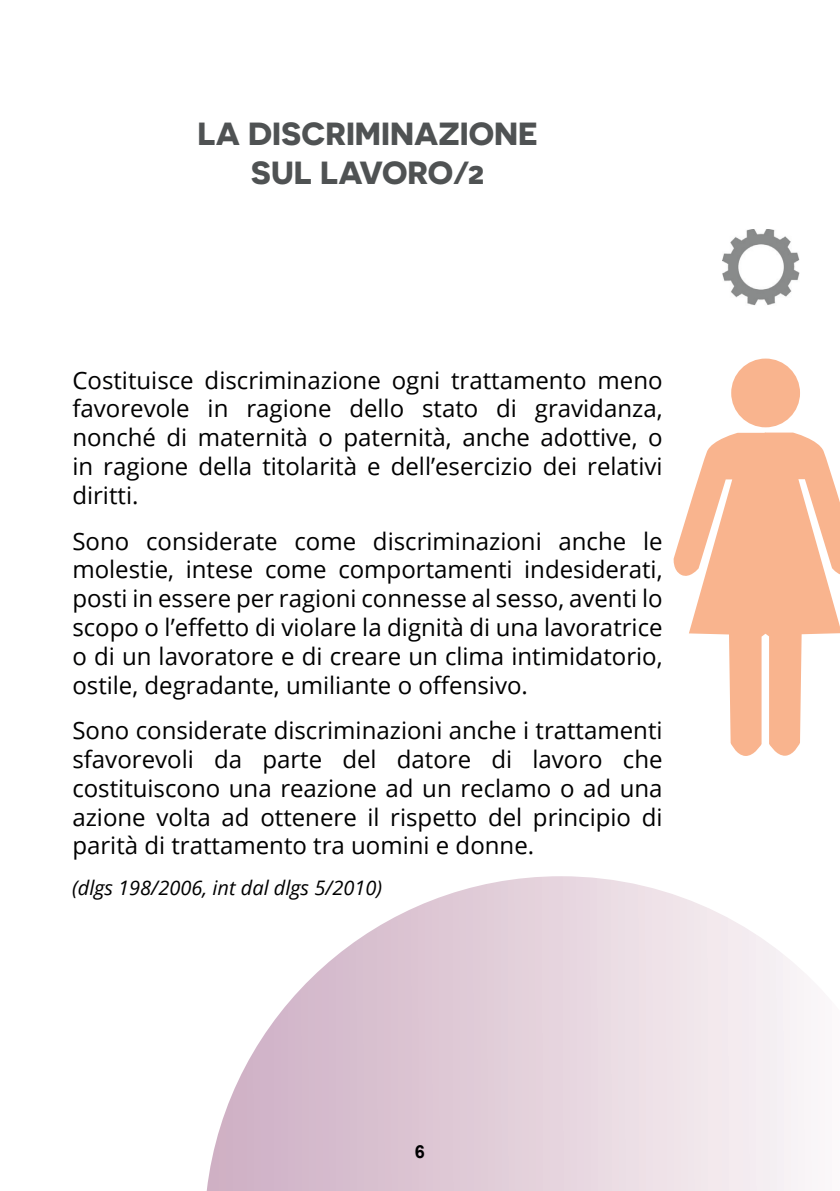
<style>
.page{position:relative;width:840px;height:1191px;background:#fff}
.page>*{position:absolute;margin:0;border:0;box-sizing:border-box;transform-origin:0 0}
.t1{font:700 32px/38.4px "Novecentosanswide";color:#4f5253;text-align:center}
.t2{font:24px/28.8px "Open Sans";color:#000001;text-align:justify}
.t3{font:italic 20px "Open Sans";color:#000001}
.t4{font:700 18px "Arial";color:#000001}
</style>
<div class="page">
<img style="left:722px;top:229px;width:78px;height:77px">
<svg style="left:206px;top:876px;width:599px;height:315px"></svg>
<div style="left:730px;top:358px;width:69px;height:69px;background:#f9b48e;border-radius:50%"></div>
<svg style="left:673px;top:432px;width:166px;height:324px"></svg>
<h1 class="t1" style="left:197px;top:114px;width:342px">LA DISCRIMINAZIONE<br>SUL LAVORO/2</h1>
<p class="t2" style="left:72px;top:365px;width:591px">Costituisce discriminazione ogni trattamento meno favorevole in ragione dello stato di gravidanza, nonché di maternità o paternità, anche adottive, o in ragione della titolarità e dell’esercizio dei relativi diritti.</p>
<p class="t2" style="left:72px;top:526px;width:591px">Sono considerate come discriminazioni anche le molestie, intese come comportamenti indesiderati, posti in essere per ragioni connesse al sesso, aventi lo scopo o l’effetto di violare la dignità di una lavoratrice o di un lavoratore e di creare un clima intimidatorio, ostile, degradante, umiliante o offensivo.</p>
<p class="t2" style="left:72px;top:715px;width:591px">Sono considerate discriminazioni anche i trattamenti sfavorevoli da parte del datore di lavoro che costituiscono una reazione ad un reclamo o ad una azione volta ad ottenere il rispetto del principio di parità di trattamento tra uomini e donne.</p>
<p class="t3" style="left:72px;top:874px;width:311px">(dlgs 198/2006, int dal dlgs 5/2010)</p>
<p class="t4" style="left:415px;top:1138px;width:12px">6</p>
</div>
